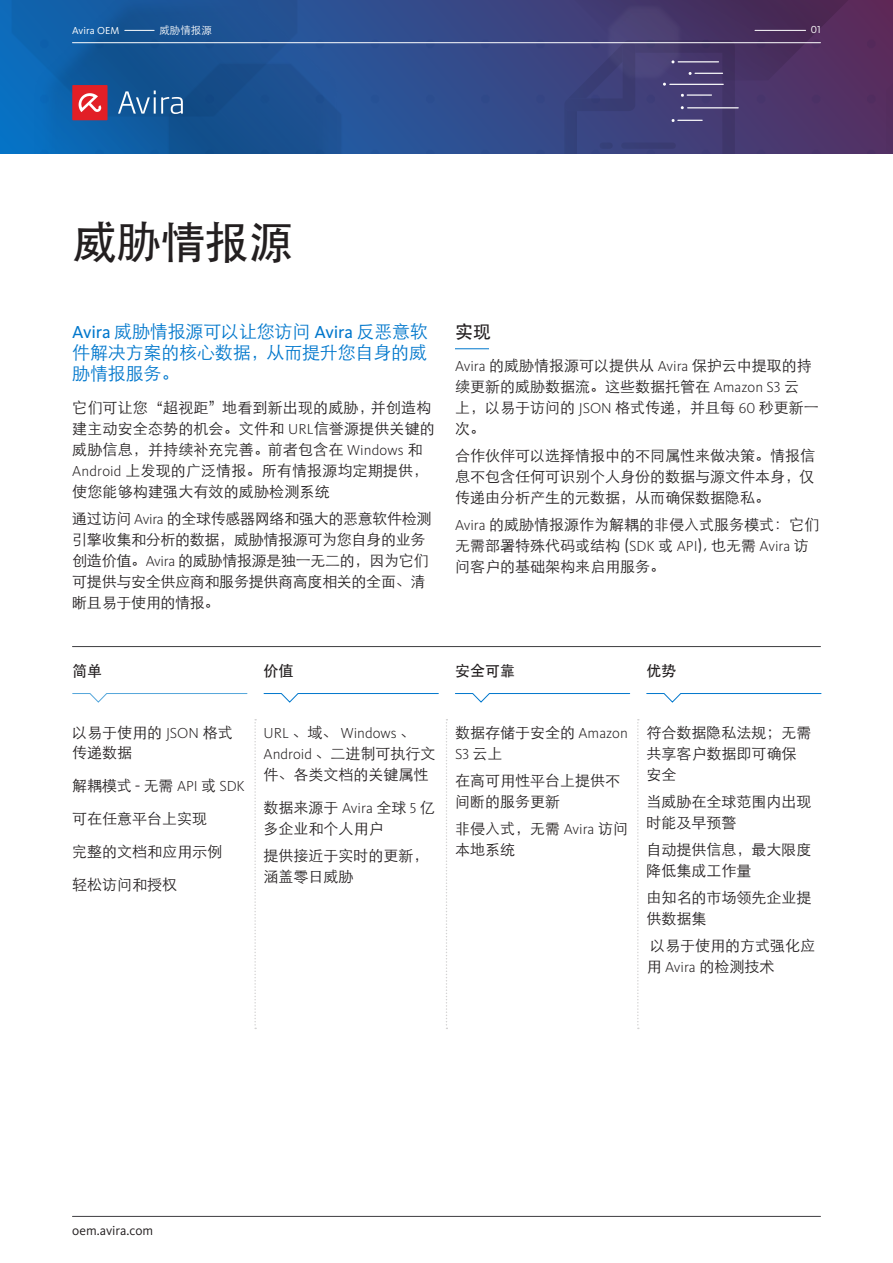
<style>
.page{position:relative;width:893px;height:1263px;background:#fff}
.page>*{position:absolute;margin:0;border:0;box-sizing:border-box;transform-origin:0 0}
._15_Main_Subhead{font:500 45px "ST Heiti SC";letter-spacing:-.02em;color:#231f20}
._05_Intro_text{font:300 18px/21px "ST Heiti SC";letter-spacing:-.01em;color:#07c;text-align:justify}
._05_Subhead_rule_mid{font:500 18px "ST Heiti SC";color:#231f20}
._04_Bodycopy_para_sp{font:300 15px/21px "ST Heiti SC";color:#231f20}
._10_Bullet_Text_Blac{font:300 15px/21px "ST Heiti SC";color:#231f20}
._04_Bodycopy_para_sp-2{font:300 15px/21px "ST Heiti SC";letter-spacing:-.02em;color:#231f20}
._07_Bullet_Text_Blac{font:300 15px/19.5px "ST Heiti SC";color:#231f20}
._11_Bullet_Heading{font:500 15px "ST Heiti SC";color:#231f20}
.t1{font:13.5px "Kievit OT";color:#231f20}
.t2{font:10.5px "Kievit OT";color:#fff}
.t3{font:300 10.5px "ST Heiti SC";color:#fff}
.s1{font-family:"Kievit OT";font-weight:400}
.s2{font-family:"Kievit OT"}
</style>
<div class="page">
<svg style="left:0;top:0;width:893px;height:153px;background:#255091"></svg>
<svg style="left:564px;top:0;width:284px;height:153px;background:#473a6e"></svg>
<hr style="left:72px;top:42px;width:748px;height:1px;background:#fff">
<hr style="left:755px;top:30px;width:51px;height:1px;background:#fff">
<div style="left:72px;top:85px;width:36px;height:35px;background:#e21f26"></div>
<svg style="left:78px;top:93px;width:23px;height:19px"></svg>
<svg style="left:118px;top:91px;width:65px;height:23px"></svg>
<hr style="left:72px;top:1216px;width:748px;height:1px;background:#3d3c40">
<hr style="left:455px;top:348px;width:34px;height:1px;background:#07c">
<svg style="left:125px;top:30px;width:29px;height:1px"></svg>
<hr style="left:72px;top:646px;width:748px;height:1px;background:#3d3c40">
<svg style="left:254px;top:719px;width:2px;height:310px"></svg>
<svg style="left:446px;top:719px;width:1px;height:310px"></svg>
<svg style="left:637px;top:719px;width:2px;height:310px"></svg>
<svg style="left:72px;top:693px;width:176px;height:10px"></svg>
<svg style="left:263px;top:693px;width:176px;height:10px"></svg>
<svg style="left:455px;top:693px;width:175px;height:10px"></svg>
<svg style="left:646px;top:693px;width:176px;height:10px"></svg>
<p class="t2" style="left:72px;top:24px;width:48px">Avira OEM</p>
<p class="t3" style="left:159px;top:21px;width:54px">威胁情报源</p>
<p class="t2" style="left:811px;top:24px;width:11px">01</p>
<p class="_15_Main_Subhead" style="left:72px;top:217px;width:223px">威胁情报源</p>
<p class="_05_Intro_text" style="left:72px;top:319px;width:357px"><span class="s1">Avira</span> 威胁情报源可以让您访问 <span class="s1">Avira</span> 反恶意软件解决方案的核心数据，从而提升您自身的威胁情报服务。</p>
<p class="_04_Bodycopy_para_sp" style="left:72px;top:395px;width:364px">它们可让您“超视距”地看到新出现的威胁，并创造构建主动安全态势的机会。文件和 <span class="s2">URL</span>信誉源提供关键的威胁信息，并持续补充完善。前者包含在 <span class="s2">Windows</span> 和<br><span class="s2">Android</span> 上发现的广泛情报。所有情报源均定期提供，使您能够构建强大有效的威胁检测系统</p>
<p class="_04_Bodycopy_para_sp-2" style="left:72px;top:506px;width:361px">通过访问 <span class="s2">Avira</span> 的全球传感器网络和强大的恶意软件检测引擎收集和分析的数据，威胁情报源可为您自身的业务创造价值。<span class="s2">Avira</span> 的威胁情报源是独一无二的，因为它们可提供与安全供应商和服务提供商高度相关的全面、清晰且易于使用的情报。</p>
<p class="_05_Subhead_rule_mid" style="left:455px;top:321px;width:37px">实现</p>
<p class="_04_Bodycopy_para_sp" style="left:455px;top:353px;width:365px"><span class="s2">Avira</span> 的威胁情报源可以提供从 <span class="s2">Avira</span> 保护云中提取的持续更新的威胁数据流。这些数据托管在 <span class="s2">Amazon S3</span> 云<br>上，以易于访问的 <span class="s2">JSON</span> 格式传递，并且每 <span class="s2">60</span> 秒更新一次。</p>
<p class="_04_Bodycopy_para_sp" style="left:455px;top:443px;width:361px;text-align:justify">合作伙伴可以选择情报中的不同属性来做决策。情报信息不包含任何可识别个人身份的数据与源文件本身，仅传递由分析产生的元数据，从而确保数据隐私。</p>
<p class="_04_Bodycopy_para_sp" style="left:455px;top:512px;width:366px"><span class="s2">Avira</span> 的威胁情报源作为解耦的非侵入式服务模式：它们无需部署特殊代码或结构 (<span class="s2">SDK</span> 或 <span class="s2">API</span>), 也无需 <span class="s2">Avira</span> 访问客户的基础架构来启用服务。</p>
<p class="_11_Bullet_Heading" style="left:72px;top:662px;width:31px">简单</p>
<p class="_11_Bullet_Heading" style="left:264px;top:662px;width:31px">价值</p>
<p class="_11_Bullet_Heading" style="left:455px;top:662px;width:61px">安全可靠</p>
<p class="_11_Bullet_Heading" style="left:646px;top:662px;width:31px">优势</p>
<p class="_07_Bullet_Text_Blac" style="left:72px;top:721px;width:162px">以易于使用的 <span class="s2">JSON</span> 格式传递数据</p>
<p class="_07_Bullet_Text_Blac" style="left:72px;top:774px;width:174px">解耦模式 - 无需 <span class="s2">API</span> 或 <span class="s2">SDK</span></p>
<p class="_07_Bullet_Text_Blac" style="left:72px;top:807px;width:136px">可在任意平台上实现</p>
<p class="_07_Bullet_Text_Blac" style="left:72px;top:840px;width:151px">完整的文档和应用示例</p>
<p class="_07_Bullet_Text_Blac" style="left:72px;top:873px;width:107px">轻松访问和授权</p>
<p class="_10_Bullet_Text_Blac" style="left:264px;top:721px;width:173px"><span class="s2">URL</span> 、域、 <span class="s2">Windows</span> 、<br><span class="s2">Android</span> 、二进制可执行文件、各类文档的关键属性</p>
<p class="_10_Bullet_Text_Blac" style="left:264px;top:796px;width:173px">数据来源于 <span class="s2">Avira</span> 全球 <span class="s2">5</span> 亿多企业和个人用户</p>
<p class="_10_Bullet_Text_Blac" style="left:264px;top:844px;width:166px">提供接近于实时的更新，涵盖零日威胁</p>
<p class="_10_Bullet_Text_Blac" style="left:455px;top:721px;width:174px">数据存储于安全的 <span class="s2">Amazon<br>S3</span> 云上</p>
<p class="_10_Bullet_Text_Blac" style="left:455px;top:769px;width:166px">在高可用性平台上提供不间断的服务更新</p>
<p class="_10_Bullet_Text_Blac" style="left:455px;top:817px;width:175px">非侵入式，无需 <span class="s2">Avira</span> 访问本地系统</p>
<p class="_10_Bullet_Text_Blac" style="left:646px;top:721px;width:166px">符合数据隐私法规；无需共享客户数据即可确保安全</p>
<p class="_10_Bullet_Text_Blac" style="left:646px;top:790px;width:166px">当威胁在全球范围内出现时能及早预警</p>
<p class="_10_Bullet_Text_Blac" style="left:646px;top:838px;width:166px">自动提供信息，最大限度降低集成工作量</p>
<p class="_10_Bullet_Text_Blac" style="left:646px;top:886px;width:166px">由知名的市场领先企业提供数据集</p>
<p class="_10_Bullet_Text_Blac" style="left:646px;top:934px;width:170px">以易于使用的方式强化应用 <span class="s2">Avira</span> 的检测技术</p>
<p class="t1" style="left:72px;top:1222px;width:83px">oem.avira.com</p>
</div>
